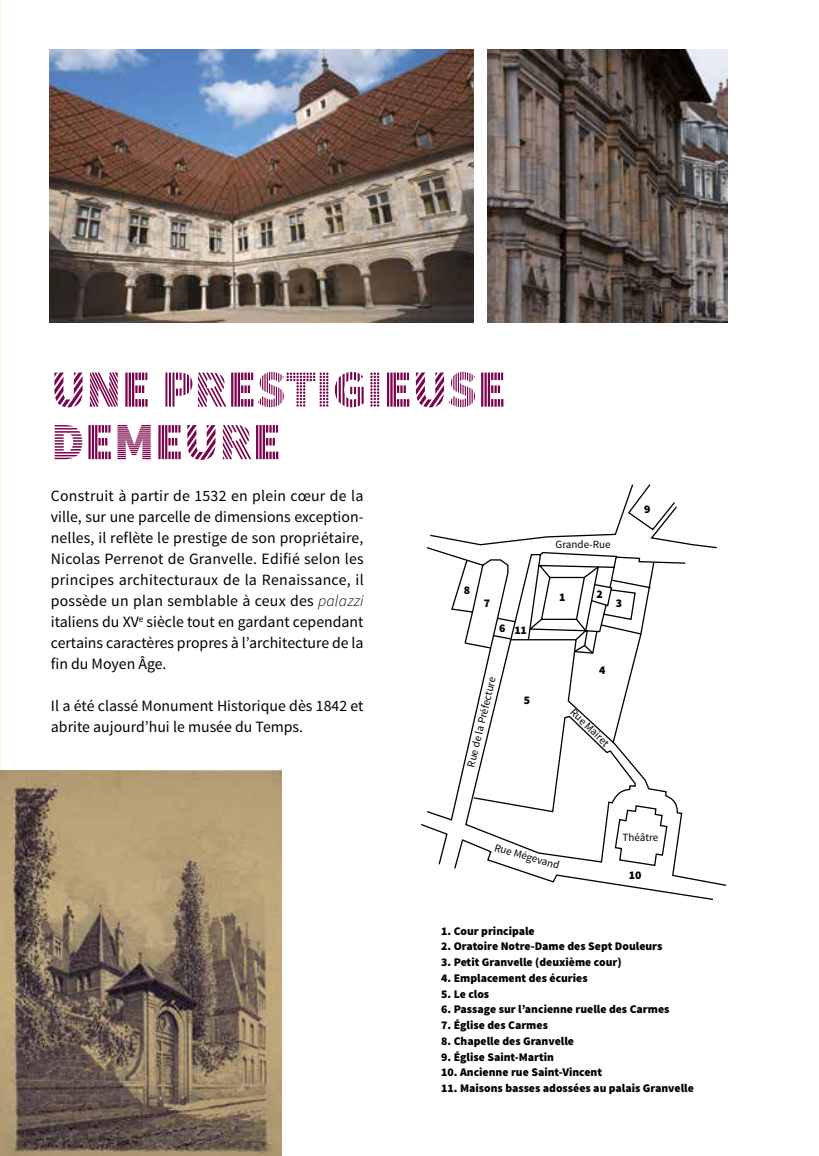
<style>
.page{position:relative;width:819px;height:1156px;background:#fff}
.page>*{position:absolute;margin:0;border:0;box-sizing:border-box;transform-origin:0 0}
.t1{font:52.5px/52.5px "Source Sans Pro DISPLAY";color:#7a034b}
.t2{font:15.75px/21px "Source Sans Pro";color:#000;text-align:justify}
.t3{font:900 11.72px "Source Sans Pro";color:#000}
.t4{font:11.03px "Source Sans Pro";color:#000}
.s1{font-weight:300;font-style:italic}
</style>
<div class="page">
<img style="left:49px;top:50px;width:425px;height:273px">
<img style="left:487px;top:50px;width:240px;height:273px">
<img style="left:0;top:770px;width:282px;height:386px">
<svg style="left:421px;top:484px;width:306px;height:416px"></svg>
<svg style="left:463px;top:561px;width:205px;height:306px"></svg>
<h1 class="t1" style="left:51px;top:364px;width:457px">UNE PRESTIGIEUSE<br>DEMEURE</h1>
<p class="t2" style="left:51px;top:486px;width:314px">Construit à partir de 1532 en plein cœur de la ville, sur une parcelle de dimensions exception&shy;nelles, il reflète le prestige de son propriétaire, Nicolas Perrenot de Granvelle. Edifié selon les principes architecturaux de la Renaissance, il possède un plan semblable à ceux des <span class="s1">palazzi </span>italiens du XV<sup>e</sup> siècle tout en gardant cependant certains caractères propres à l’architecture de la fin du Moyen Âge.</p>
<p class="t2" style="left:51px;top:696px;width:314px">Il a été classé Monument Historique dès 1842 et abrite aujourd’hui le musée du Temps.</p>
<p class="t3" style="left:463px;top:582px;width:8px">8</p>
<p class="t3" style="left:484px;top:596px;width:8px">7</p>
<p class="t3" style="left:499px;top:623px;width:29px">6 11</p>
<p class="t4" style="left:463px;top:765px;width:94px;rotate:-76deg">Rue de la Préfecture</p>
<p class="t3" style="left:524px;top:692px;width:8px">5</p>
<p class="t4" style="left:555px;top:537px;width:56px">Grande-Rue</p>
<p class="t3" style="left:559px;top:589px;width:8px">1</p>
<p class="t3" style="left:596px;top:587px;width:8px">2</p>
<p class="t3" style="left:615px;top:596px;width:8px">3</p>
<p class="t3" style="left:644px;top:502px;width:8px">9</p>
<p class="t3" style="left:599px;top:662px;width:8px">4</p>
<p class="t4" style="left:576px;top:705px;width:51px;rotate:44deg">Rue Mairet</p>
<p class="t4" style="left:622px;top:830px;width:37px">Théâtre</p>
<p class="t4" style="left:496px;top:840px;width:69px;rotate:16deg">Rue Mégevand</p>
<p class="t3" style="left:628px;top:867px;width:14px">10</p>
<p class="t3" style="left:441px;top:923px;width:95px">1. Cour principale</p>
<p class="t3" style="left:441px;top:939px;width:223px">2. Oratoire Notre-Dame des Sept Douleurs</p>
<p class="t3" style="left:441px;top:954px;width:182px">3. Petit Granvelle (deuxième cour)</p>
<p class="t3" style="left:441px;top:970px;width:148px">4. Emplacement des écuries</p>
<p class="t3" style="left:441px;top:986px;width:50px">5. Le clos</p>
<p class="t3" style="left:441px;top:1002px;width:230px">6. Passage sur l’ancienne ruelle des Carmes</p>
<p class="t3" style="left:441px;top:1017px;width:108px">7. Église des Carmes</p>
<p class="t3" style="left:441px;top:1033px;width:134px">8. Chapelle des Granvelle</p>
<p class="t3" style="left:441px;top:1049px;width:114px">9. Église Saint-Martin</p>
<p class="t3" style="left:441px;top:1065px;width:162px">10. Ancienne rue Saint-Vincent</p>
<p class="t3" style="left:441px;top:1080px;width:254px">11. Maisons basses adossées au palais Granvelle</p>
</div>
